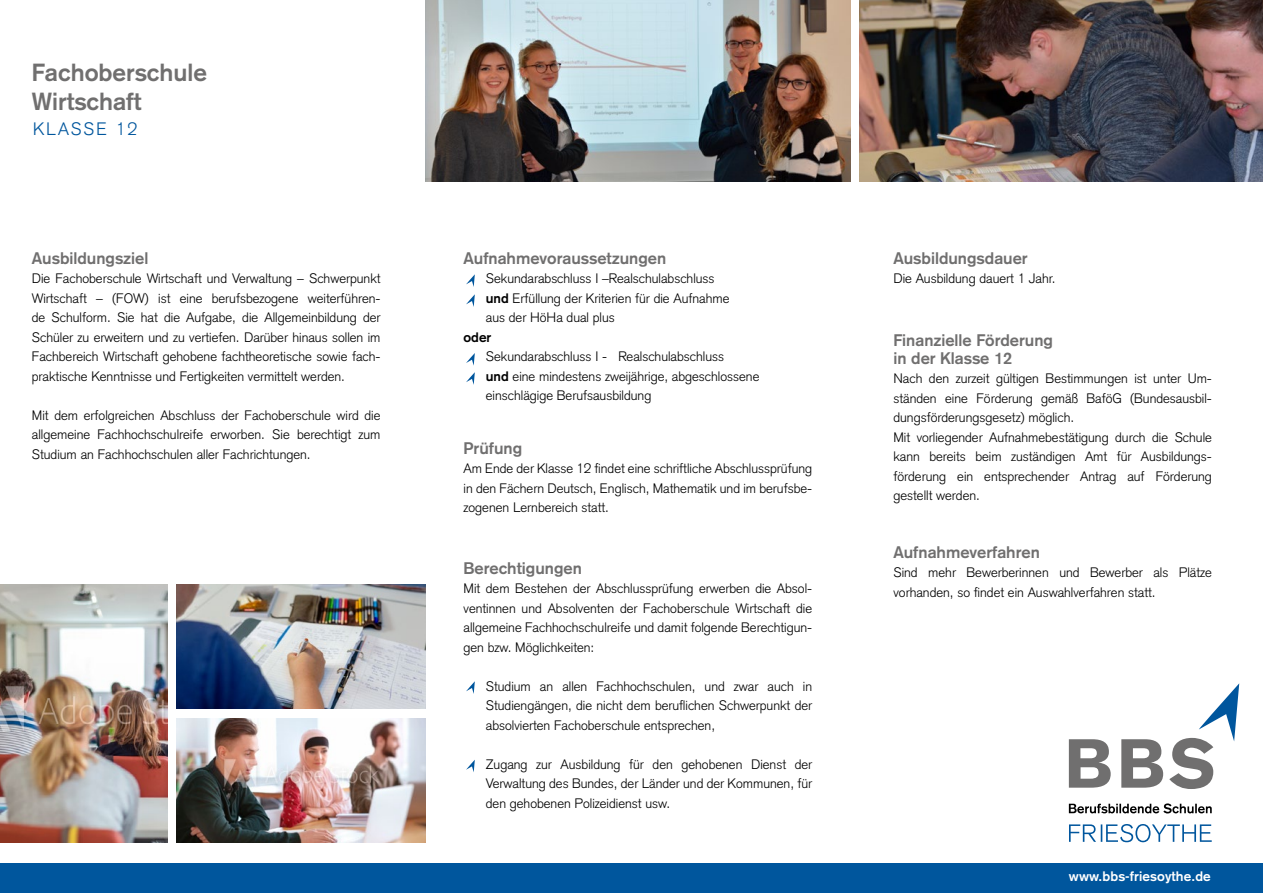
<style>
.page{position:relative;width:1263px;height:893px;background:#fff}
.page>*{position:absolute;margin:0;border:0;box-sizing:border-box;transform-origin:0 0}
.t1{font:700 24.3px/28.3px "Akzidenz Grotesk";color:#706f6f}
.t2{font:300 17.7px "Akzidenz Grotesk";letter-spacing:.11em;color:#00569d}
.t3{font:700 16.5px/18px "Akzidenz Grotesk";color:#706f6f}
.t4{font:300 13.5px/19.5px "Akzidenz Grotesk";color:#000;text-align:justify}
.t5{font:700 13.5px "Akzidenz Grotesk";letter-spacing:.01em;color:#fff}
.t6{font:700 13.5px "Akzidenz Grotesk";color:#000}
.s1{font-weight:700}
</style>
<div class="page">
<img style="left:0;top:584px;width:167px;height:258px">
<img style="left:860px;top:0;width:403px;height:181px">
<div style="left:0;top:863px;width:1263px;height:30px;background:#00569d"></div>
<img style="left:425px;top:0;width:425px;height:181px">
<img style="left:176px;top:584px;width:249px;height:124px">
<img style="left:176px;top:719px;width:249px;height:123px">
<svg style="left:1069px;top:824px;width:143px;height:18px"></svg>
<svg style="left:1069px;top:803px;width:143px;height:10px"></svg>
<svg style="left:1069px;top:683px;width:170px;height:106px"></svg>
<svg style="left:466px;top:274px;width:9px;height:13px"></svg>
<svg style="left:466px;top:294px;width:9px;height:13px"></svg>
<svg style="left:466px;top:353px;width:9px;height:13px"></svg>
<svg style="left:466px;top:372px;width:9px;height:13px"></svg>
<svg style="left:466px;top:681px;width:9px;height:13px"></svg>
<svg style="left:466px;top:760px;width:9px;height:12px"></svg>
<h1 class="t1" style="left:32px;top:58px;width:177px">Fachoberschule<br>Wirtschaft</h1>
<h2 class="t2" style="left:33px;top:118px;width:106px">KLASSE 12</h2>
<p class="t3" style="left:32px;top:249px;width:118px">Ausbildungsziel</p>
<p class="t4" style="left:32px;top:269px;width:350px">Die Fachoberschule Wirtschaft und Verwaltung – Schwerpunkt Wirtschaft – (FOW) ist eine berufsbezogene weiterführen&shy;de Schulform. Sie hat die Aufgabe, die Allgemeinbildung der Schüler zu erweitern und zu vertiefen. Darüber hinaus sollen im Fachbereich Wirtschaft gehobene fachtheoretische sowie fach&shy;praktische Kenntnisse und Fertigkeiten vermittelt werden.</p>
<p class="t4" style="left:32px;top:405px;width:350px">Mit dem erfolgreichen Abschluss der Fachoberschule wird die allgemeine Fachhochschulreife erworben. Sie berechtigt zum Studium an Fachhochschulen aller Fachrichtungen.</p>
<p class="t3" style="left:463px;top:249px;width:204px">Aufnahmevoraussetzungen</p>
<p class="t4" style="left:486px;top:269px;width:245px;text-align:left">Sekundarabschluss I –Realschulabschluss <span class="s1">und</span> Erfüllung der Kriterien für die Aufnahme aus der HöHa dual plus</p>
<p class="t6" style="left:463px;top:329px;width:29px">oder</p>
<p class="t4" style="left:486px;top:347px;width:275px;text-align:left">Sekundarabschluss I - Realschulabschluss<br><span class="s1">und</span> eine mindestens zweijährige, abgeschlossene einschlägige Berufsausbildung</p>
<p class="t3" style="left:463px;top:439px;width:60px">Prüfung</p>
<p class="t4" style="left:463px;top:459px;width:350px">Am Ende der Klasse 12 findet eine schriftliche Abschlussprüfung in den Fächern Deutsch, Englisch, Mathematik und im berufsbe&shy;zogenen Lernbereich statt.</p>
<p class="t3" style="left:463px;top:559px;width:120px">Berechtigungen</p>
<p class="t4" style="left:463px;top:579px;width:350px">Mit dem Bestehen der Abschlussprüfung erwerben die Absol&shy;ventinnen und Absolventen der Fachoberschule Wirtschaft die allgemeine Fachhochschulreife und damit folgende Berechtigun&shy;gen bzw. Möglichkeiten:</p>
<p class="t4" style="left:486px;top:676px;width:328px">Studium an allen Fachhochschulen, und zwar auch in Studiengängen, die nicht dem beruflichen Schwerpunkt der absolvierten Fachoberschule entsprechen,</p>
<p class="t4" style="left:486px;top:754px;width:328px">Zugang zur Ausbildung für den gehobenen Dienst der Verwaltung des Bundes, der Länder und der Kommunen, für den gehobenen Polizeidienst usw.</p>
<p class="t3" style="left:893px;top:249px;width:136px">Ausbildungsdauer</p>
<p class="t4" style="left:893px;top:269px;width:164px">Die Ausbildung dauert 1 Jahr.</p>
<p class="t3" style="left:893px;top:331px;width:161px">Finanzielle Förderung in der Klasse 12</p>
<p class="t4" style="left:893px;top:369px;width:320px;text-align:left">Nach den zurzeit gültigen Bestimmungen ist unter Um&shy;ständen eine Förderung gemäß BaföG (Bundesausbil&shy;dungsförderungsgesetz) möglich.<br>Mit vorliegender Aufnahmebestätigung durch die Schule kann bereits beim zuständigen Amt für Ausbildungs&shy;förderung ein entsprechender Antrag auf Förderung gestellt werden.</p>
<p class="t3" style="left:893px;top:543px;width:148px">Aufnahmeverfahren</p>
<p class="t4" style="left:893px;top:563px;width:320px">Sind mehr Bewerberinnen und Bewerber als Plätze vorhanden, so findet ein Auswahlverfahren statt.</p>
<p class="t5" style="left:1069px;top:868px;width:143px">www.bbs-friesoythe.de</p>
</div>
